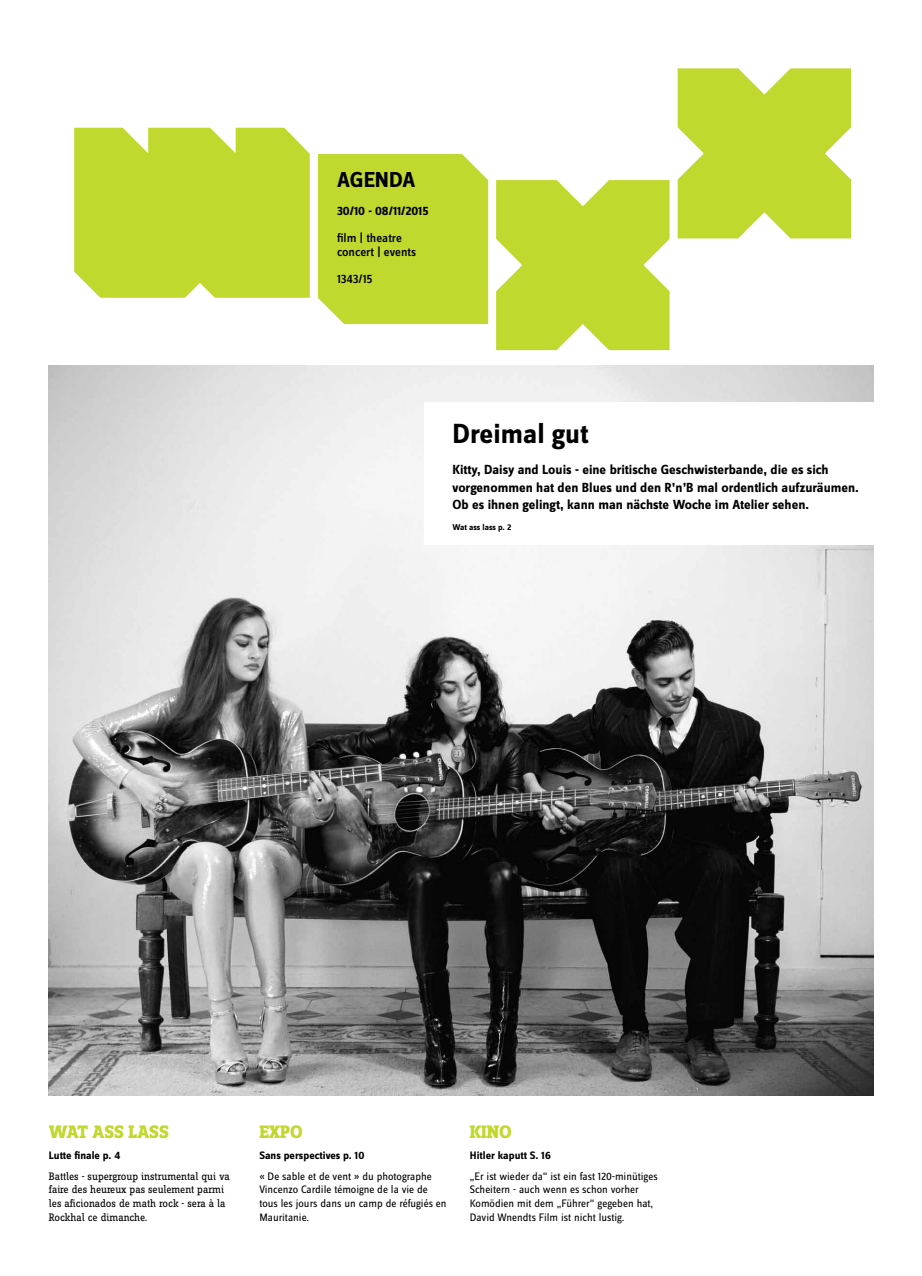
<style>
.page{position:relative;width:922px;height:1276px;background:#fff}
.page>*{position:absolute;margin:0;border:0;box-sizing:border-box;transform-origin:0 0}
.t1{font:700 28.75px "Zine Sans Dis";color:#000}
.t2{font:700 22.5px "Zine Sans Dis";color:#000}
.t3{font:800 18.75px "Zine Slab Dis";color:#c1d82f}
.t4{font:700 13.75px/17.5px "Zine Sans Dis";color:#000}
.t5{font:500 12.75px/13.8px "Zine Sans Dis";color:#000}
.t6{font:700 12.75px "Zine Sans Dis";color:#000}
.t7{font:11.25px/13.8px "Zine Sans Dis";color:#000}
.t8{font:11.25px/13.8px "Zine Slab Dis";color:#000}
.t9{font:700 11.25px "Zine Sans Dis";color:#000}
.t10{font:700 8.75px "Zine Sans Dis";color:#000}
</style>
<div class="page">
<img style="left:49px;top:366px;width:823px;height:729px">
<div style="left:424px;top:402px;width:460px;height:142px;background:#fff"></div>
<svg style="left:496px;top:180px;width:173px;height:170px;background:#c6db42"></svg>
<svg style="left:677px;top:68px;width:173px;height:170px;background:#c6db43"></svg>
<div style="left:318px;top:154px;width:170px;height:170px;background:#c1d82f"></div>
<div style="left:74px;top:128px;width:236px;height:170px;background:#c1d82f"></div>
<h2 class="t2" style="left:337px;top:168px;width:80px">AGENDA</h2>
<p class="t6" style="left:337px;top:204px;width:93px">30/10 - 08/11/2015</p>
<p class="t5" style="left:337px;top:232px;width:81px">film | theatre concert | events</p>
<p class="t5" style="left:337px;top:273px;width:37px">1343/15</p>
<h1 class="t1" style="left:452px;top:418px;width:137px">Dreimal gut</h1>
<p class="t4" style="left:452px;top:462px;width:408px">Kitty, Daisy and Louis - eine britische Geschwisterbande, die es sich vorgenommen hat den Blues und den R’n’B mal ordentlich aufzuräumen.<br>Ob es ihnen gelingt, kann man nächste Woche im Atelier sehen.</p>
<p class="t10" style="left:452px;top:523px;width:60px">Wat ass lass p. 2</p>
<h3 class="t3" style="left:49px;top:1121px;width:121px">WAT ASS LASS</h3>
<h3 class="t3" style="left:259px;top:1121px;width:45px">EXPO</h3>
<h3 class="t3" style="left:469px;top:1121px;width:43px">KINO</h3>
<p class="t9" style="left:49px;top:1149px;width:73px">Lutte finale p. 4</p>
<p class="t8" style="left:49px;top:1169px;width:182px">Battles - supergroup instrumental qui va faire des heureux pas seulement parmi les aficionados de math rock - sera à la Rockhal ce dimanche.</p>
<p class="t9" style="left:469px;top:1149px;width:82px">Hitler kaputt S. 16</p>
<p class="t7" style="left:469px;top:1169px;width:189px">„Er ist wieder da“ ist ein fast 120-minütiges Scheitern - auch wenn es schon vorher Komödien mit dem „Führer“ gegeben hat, David Wnendts Film ist nicht lustig.</p>
<p class="t9" style="left:259px;top:1149px;width:106px">Sans perspectives p. 10</p>
<p class="t7" style="left:259px;top:1169px;width:189px">« De sable et de vent » du photographe<br>Vincenzo Cardile témoigne de la vie de tous les jours dans un camp de réfugiés en<br>Mauritanie.</p>
</div>
